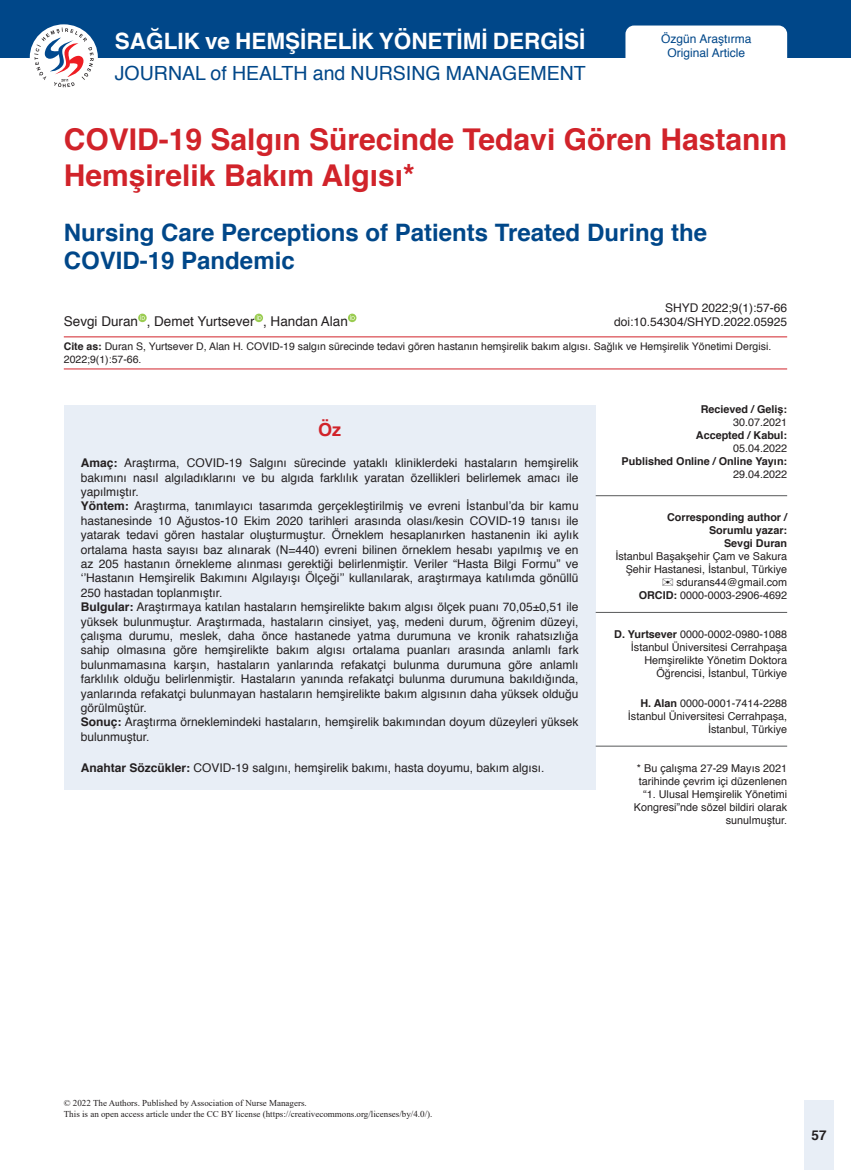
<style>
.page{position:relative;width:851px;height:1170px;background:#fff}
.page>*{position:absolute;margin:0;border:0;box-sizing:border-box;transform-origin:0 0}
.Makale_Başlık_1{font:700 30px/36px "Helvetica";color:#d1232a}
.Makale_Başlık_2{font:700 24px/28.8px "Helvetica";color:#004789}
.t1{font:700 22.5px "Helvetica";color:#fff}
.t2{font:19.5px "Helvetica";color:#004789}
.Öz_başlık{font:700 18px "Helvetica";color:#d1232a}
.Yazarlar{font:13.5px "Helvetica";color:#231f20}
.t3{font:700 13.5px "Helvetica";color:#231f20}
.Öz{font:12px/14.4px "Helvetica";color:#231f20;text-align:justify}
.Anahtar_kelimeler{font:12px "Helvetica";color:#231f20}
.DOI{font:12px "Helvetica";color:#231f20}
.t4{font:12px/14.4px "Helvetica";color:#004789;text-align:center}
.Sorumlu_yazar{font:10.8px/12.9px "Helvetica";color:#231f20;text-align:right}
.Diğer_yazarlar{font:10.8px/12.9px "Helvetica";color:#231f20;text-align:right}
.Geliş_kabul_tarihile{font:700 10.8px "Helvetica";color:#231f20}
.Sorumlu_yazar-2{font:700 10.8px/12.9px "Helvetica";color:#231f20;text-align:right}
.Geliş_kabul_tarihile-2{font:10.8px "Helvetica";color:#231f20}
.Atıf{font:10.5px/12.6px "Helvetica";color:#231f20}
.t5{font:9px/10.8px "Times New Roman";color:#231f20}
.s1{font-weight:700}
</style>
<div class="page">
<div style="left:0;top:0;width:850px;height:57px;background:#004789"></div>
<div style="left:30px;top:24px;width:68px;height:66px;background:#fff;border-radius:50%"></div>
<svg style="left:34px;top:28px;width:60px;height:59px"></svg>
<div style="left:625px;top:26px;width:162px;height:32px;background:#fff"></div>
<div style="left:804px;top:1099px;width:29px;height:70px;background:#e8eef6"></div>
<hr style="left:64px;top:336px;width:723px;height:1px;background:#d1232a">
<hr style="left:64px;top:368px;width:723px;height:1px;background:#d1232a">
<svg style="left:138px;top:313px;width:9px;height:9px"></svg>
<svg style="left:140px;top:315px;width:5px;height:5px"></svg>
<svg style="left:254px;top:313px;width:9px;height:9px"></svg>
<svg style="left:257px;top:315px;width:4px;height:5px"></svg>
<div style="left:348px;top:313px;width:8px;height:9px;background:#9acc51;border-radius:50%"></div>
<svg style="left:350px;top:315px;width:5px;height:5px"></svg>
<div style="left:64px;top:405px;width:531px;height:384px;background:#e8eef6"></div>
<hr style="left:595px;top:495px;width:192px;height:1px;background:#57585a">
<hr style="left:595px;top:612px;width:192px;height:1px;background:#57585a">
<hr style="left:595px;top:745px;width:192px;height:1px;background:#57585a">
<h3 class="t1" style="left:115px;top:23px;width:472px">SAĞLIK ve HEMŞİRELİK YÖNETİMİ DERGİSİ</h3>
<h3 class="t2" style="left:115px;top:58px;width:472px">JOURNAL of HEALTH and NURSING MANAGEMENT</h3>
<p class="t4" style="left:661px;top:32px;width:92px">Özgün Araştırma<br>Original Article</p>
<p class="Makale_Başlık_1" style="left:64px;top:122px;width:724px">COVID-19 Salgın Sürecinde Tedavi Gören Hastanın<br>Hemşirelik Bakım Algısı*</p>
<p class="Makale_Başlık_2" style="left:64px;top:218px;width:644px">Nursing Care Perceptions of Patients Treated During the<br>COVID-19 Pandemic</p>
<p class="DOI" style="left:665px;top:298px;width:124px">SHYD 2022;9(1):57-66</p>
<p class="DOI" style="left:614px;top:313px;width:174px">doi:10.54304/SHYD.2022.05925</p>
<p class="Atıf" style="left:64px;top:340px;width:708px"><span class="s1">Cite as:</span> Duran S, Yurtsever D, Alan H. COVID-19 salgın sürecinde tedavi gören hastanın hemşirelik bakım algısı. Sağlık ve Hemşirelik Yönetimi Dergisi.<br>2022;9(1):57-66.</p>
<p class="Yazarlar" style="left:64px;top:311px;width:285px">Sevgi Duran , Demet Yurtsever , Handan Alan</p>
<p class="Öz_başlık" style="left:318px;top:415px;width:25px">Öz</p>
<p class="Öz" style="left:81px;top:456px;width:499px"><span class="s1">Amaç:</span> Araştırma, COVID-19 Salgını sürecinde yataklı kliniklerdeki hastaların hemşirelik bakımını nasıl algıladıklarını ve bu algıda farklılık yaratan özellikleri belirlemek amacı ile yapılmıştır.</p>
<p class="Öz" style="left:81px;top:499px;width:499px"><span class="s1">Yöntem:</span> Araştırma, tanımlayıcı tasarımda gerçekleştirilmiş ve evreni İstanbul’da bir kamu hastanesinde 10 Ağustos-10 Ekim 2020 tarihleri arasında olası/kesin COVID-19 tanısı ile yatarak tedavi gören hastalar oluşturmuştur. Örneklem hesaplanırken hastanenin iki aylık ortalama hasta sayısı baz alınarak (N=440) evreni bilinen örneklem hesabı yapılmış ve en az 205 hastanın örnekleme alınması gerektiği belirlenmiştir. Veriler “Hasta Bilgi Formu” ve ‘’Hastanın Hemşirelik Bakımını Algılayışı Ölçeği’’ kullanılarak, araştırmaya katılımda gönüllü 250 hastadan toplanmıştır.</p>
<p class="Öz" style="left:81px;top:600px;width:499px"><span class="s1">Bulgular:</span> Araştırmaya katılan hastaların hemşirelikte bakım algısı ölçek puanı 70,05±0,51 ile yüksek bulunmuştur. Araştırmada, hastaların cinsiyet, yaş, medeni durum, öğrenim düzeyi, çalışma durumu, meslek, daha önce hastanede yatma durumuna ve kronik rahatsızlığa sahip olmasına göre hemşirelikte bakım algısı ortalama puanları arasında anlamlı fark bulunmamasına karşın, hastaların yanlarında refakatçi bulunma durumuna göre anlamlı farklılık olduğu belirlenmiştir. Hastaların yanında refakatçi bulunma durumuna bakıldığında, yanlarında refakatçi bulunmayan hastaların hemşirelikte bakım algısının daha yüksek olduğu görülmüştür.</p>
<p class="Öz" style="left:81px;top:715px;width:499px"><span class="s1">Sonuç:</span> Araştırma örneklemindeki hastaların, hemşirelik bakımından doyum düzeyleri yüksek bulunmuştur.</p>
<p class="Anahtar_kelimeler" style="left:81px;top:758px;width:465px"><span class="s1">Anahtar Sözcükler:</span> COVID-19 salgını, hemşirelik bakımı, hasta doyumu, bakım algısı.</p>
<p class="Geliş_kabul_tarihile" style="left:700px;top:401px;width:88px">Recieved / Geliş:</p>
<p class="Geliş_kabul_tarihile-2" style="left:733px;top:414px;width:56px">30.07.2021</p>
<p class="Geliş_kabul_tarihile" style="left:695px;top:426px;width:93px">Accepted / Kabul:</p>
<p class="Geliş_kabul_tarihile-2" style="left:733px;top:440px;width:56px">05.04.2022</p>
<p class="Geliş_kabul_tarihile" style="left:621px;top:452px;width:167px">Published Online / Online Yayın:</p>
<p class="Geliş_kabul_tarihile-2" style="left:733px;top:466px;width:56px">29.04.2022</p>
<p class="Sorumlu_yazar-2" style="left:667px;top:511px;width:122px">Corresponding author /<br>Sorumlu yazar:</p>
<p class="Sorumlu_yazar-2" style="left:724px;top:537px;width:65px">Sevgi Duran</p>
<p class="Sorumlu_yazar" style="left:615px;top:550px;width:173px">İstanbul Başakşehir Çam ve Sakura<br>Şehir Hastanesi, İstanbul, Türkiye</p>
<p class="Sorumlu_yazar" style="left:662px;top:576px;width:126px">✉ sdurans44@gmail.com</p>
<p class="Sorumlu_yazar" style="left:638px;top:589px;width:150px"><span class="s1">ORCID:</span> 0000-0003-2906-4692</p>
<p class="Diğer_yazarlar" style="left:614px;top:628px;width:174px"><span class="s1">D. Yurtsever</span> 0000-0002-0980-1088<br>İstanbul Üniversitesi Cerrahpaşa Hemşirelikte Yönetim Doktora Öğrencisi, İstanbul, Türkiye</p>
<p class="Diğer_yazarlar" style="left:628px;top:697px;width:161px"><span class="s1">H. Alan</span> 0000-0001-7414-2288<br>İstanbul Üniversitesi Cerrahpaşa,<br>İstanbul, Türkiye</p>
<p class="Sorumlu_yazar" style="left:634px;top:761px;width:155px">* Bu çalışma 27-29 Mayıs 2021 tarihinde çevrim içi düzenlenen “1. Ulusal Hemşirelik Yönetimi<br>Kongresi”nde sözel bildiri olarak sunulmuştur.</p>
<p class="t5" style="left:64px;top:1097px;width:370px">© 2022 The Authors. Published by Association of Nurse Managers.<br>This is an open access article under the CC BY license (https://creativecommons.org/licenses/by/4.0/).</p>
<p class="t3" style="left:811px;top:1124px;width:17px">57</p>
</div>
